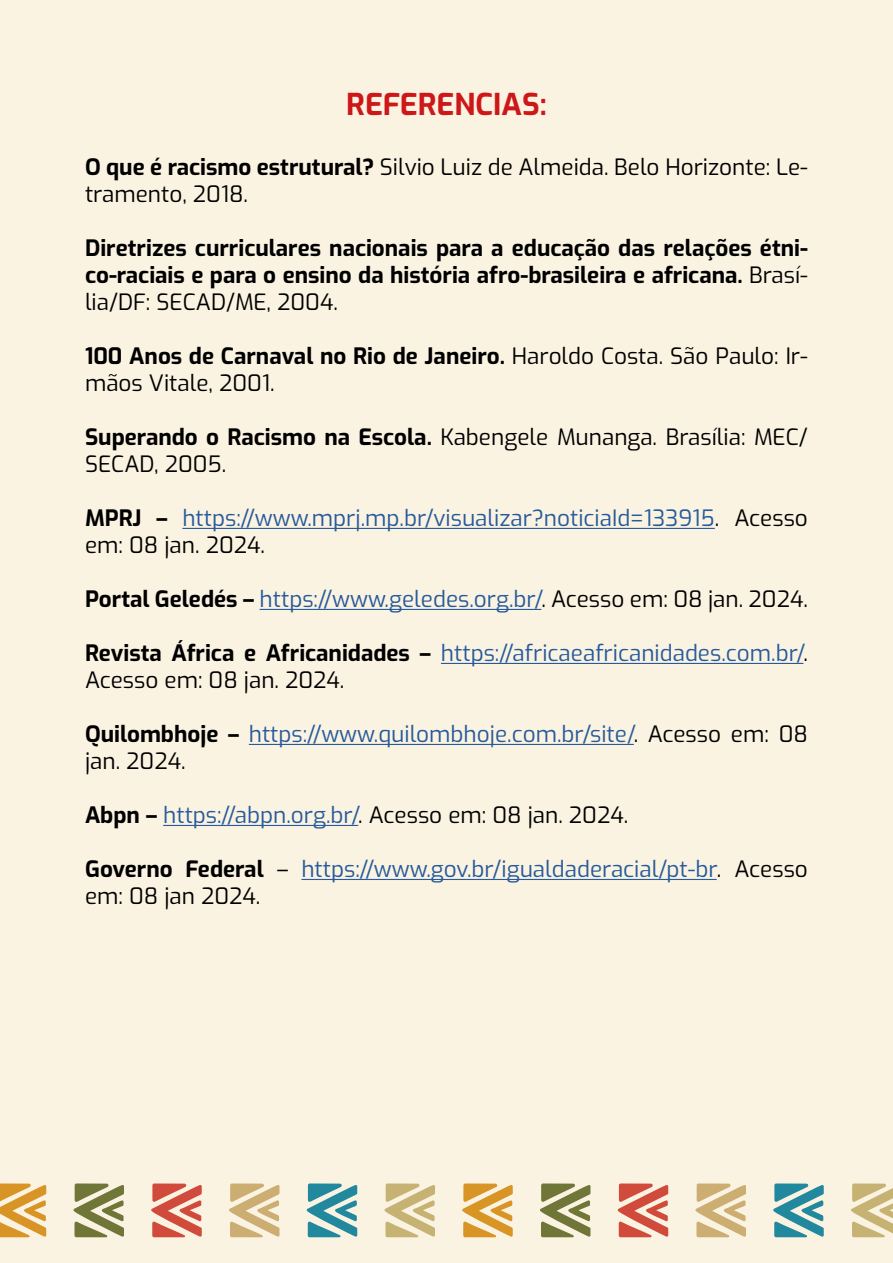
<style>
.page{position:relative;width:893px;height:1263px;background:#fbf3e2}
.page>*{position:absolute;margin:0;border:0;box-sizing:border-box;transform-origin:0 0}
.t1{font:700 30px "Exo";color:#cd1719}
.t2{font:22.5px/27px "Exo";color:#275b9b}
.t3{font:22.5px/27px "Exo";color:#000}
.t4{font:700 22.5px/27px "Exo";color:#000;text-align:justify}
.s1{font-weight:700}
.s2{font-weight:400}
.s3{font-weight:700;color:#000}
.s4{color:#000}
.s5{color:#275b9b}
</style>
<div class="page">
<svg style="left:0;top:1183px;width:46px;height:54px;background:#e4b668"></svg>
<svg style="left:229px;top:1183px;width:50px;height:54px;background:#ddc69a"></svg>
<svg style="left:73px;top:1183px;width:51px;height:54px;background:#a4a477"></svg>
<svg style="left:151px;top:1183px;width:51px;height:54px;background:#e08a7a"></svg>
<svg style="left:307px;top:1183px;width:50px;height:54px;background:#70aeb6"></svg>
<svg style="left:384px;top:1183px;width:51px;height:54px;background:#d9ca9d"></svg>
<svg style="left:462px;top:1183px;width:51px;height:54px;background:#e5b86b"></svg>
<svg style="left:695px;top:1183px;width:51px;height:54px;background:#ddc79c"></svg>
<svg style="left:540px;top:1183px;width:50px;height:54px;background:#a2a376"></svg>
<svg style="left:618px;top:1183px;width:50px;height:54px;background:#e08878"></svg>
<svg style="left:773px;top:1183px;width:51px;height:54px;background:#72b0b6"></svg>
<svg style="left:851px;top:1183px;width:42px;height:54px;background:#d8c99b"></svg>
<hr style="left:182px;top:528px;width:533px;height:1px;background:#275b9b">
<hr style="left:260px;top:609px;width:281px;height:1px;background:#275b9b">
<hr style="left:441px;top:663px;width:362px;height:1px;background:#275b9b">
<hr style="left:249px;top:744px;width:385px;height:1px;background:#275b9b">
<hr style="left:163px;top:825px;width:195px;height:1px;background:#275b9b">
<hr style="left:301px;top:879px;width:416px;height:1px;background:#275b9b">
<h1 class="t1" style="left:346px;top:81px;width:202px">REFERENCIAS:</h1>
<p class="t3" style="left:85px;top:152px;width:724px"><span class="s1">O que é racismo estrutural?</span> Silvio Luiz de Almeida. Belo Horizonte: Le&shy;tramento, 2018.</p>
<p class="t4" style="left:85px;top:233px;width:724px">Diretrizes curriculares nacionais para a educação das relações étni&shy;co-raciais e para o ensino da história afro-brasileira e africana. <span class="s2">Brasí&shy;lia/DF: SECAD/ME, 2004.</span></p>
<p class="t3" style="left:85px;top:341px;width:724px"><span class="s1">100 Anos de Carnaval no Rio de Janeiro.</span> Haroldo Costa. São Paulo: Ir&shy;mãos Vitale, 2001.</p>
<p class="t3" style="left:85px;top:422px;width:724px"><span class="s1">Superando o Racismo na Escola.</span> Kabengele Munanga. Brasília: MEC/<br>SECAD, 2005.</p>
<p class="t2" style="left:85px;top:503px;width:724px"><span class="s3">MPRJ –</span> https://www.mprj.mp.br/visualizar?noticiaId=133915<span class="s4">. Acesso em: 08 jan. 2024.</span></p>
<p class="t2" style="left:85px;top:584px;width:724px"><span class="s3">Portal Geledés –</span> https://www.geledes.org.br/<span class="s4">. Acesso em: 08 jan. 2024.</span></p>
<p class="t2" style="left:85px;top:638px;width:724px"><span class="s3">Revista África e Africanidades –</span> https://africaeafricanidades.com.br/<span class="s4">.<br>Acesso em: 08 jan. 2024.</span></p>
<p class="t2" style="left:85px;top:719px;width:724px"><span class="s3">Quilombhoje –</span> https://www.quilombhoje.com.br/site/<span class="s4">. Acesso em: 08 jan. 2024.</span></p>
<p class="t3" style="left:85px;top:800px;width:545px"><span class="s1">Abpn –</span> <span class="s5">https://abpn.org.br/</span>. Acesso em: 08 jan. 2024.</p>
<p class="t2" style="left:85px;top:854px;width:724px"><span class="s3">Governo Federal</span> <span class="s4">–</span> https://www.gov.br/igualdaderacial/pt-br<span class="s4">. Acesso em: 08 jan 2024.</span></p>
</div>
